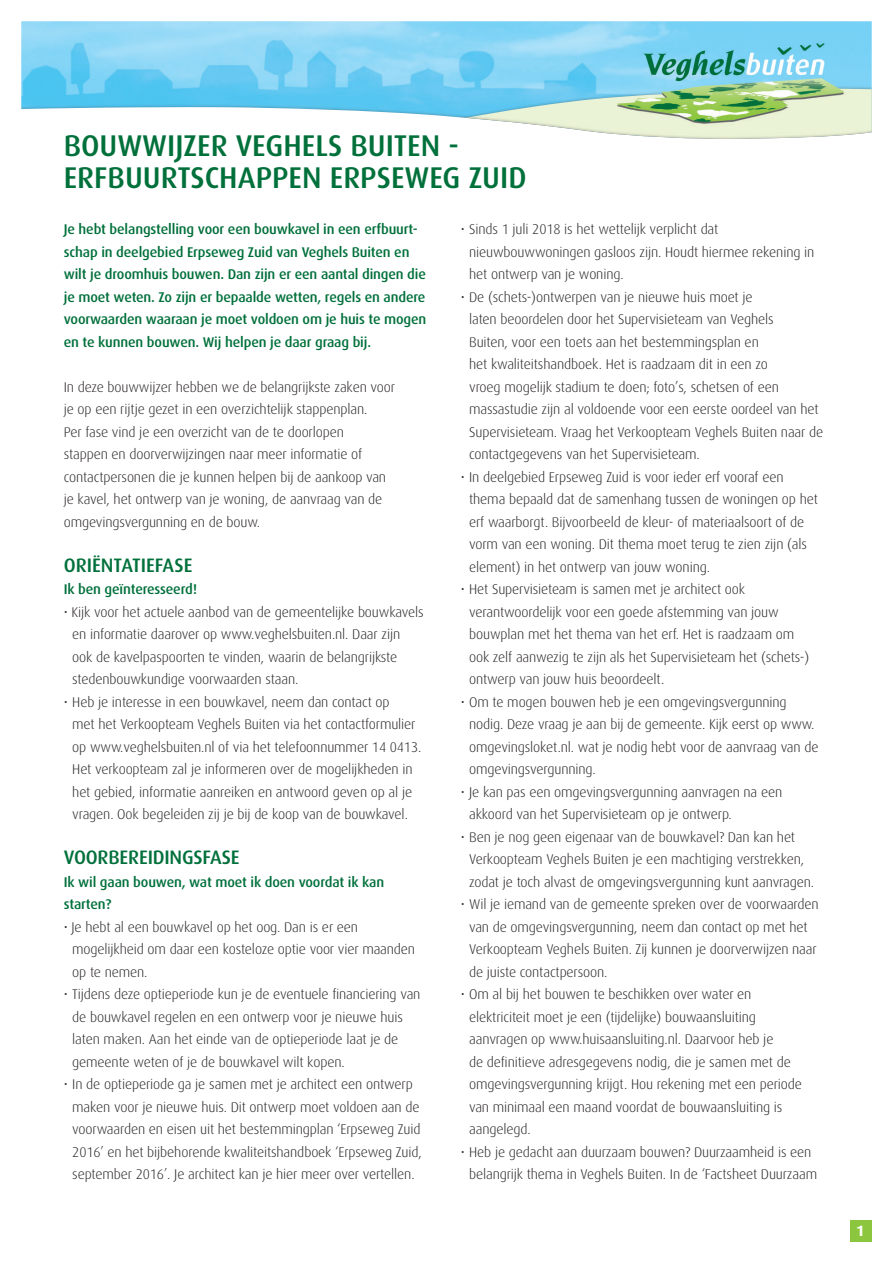
<style>
.page{position:relative;width:893px;height:1263px;background:#fff}
.page>*{position:absolute;margin:0;border:0;box-sizing:border-box;transform-origin:0 0}
.t1{font:500 30px/32.1px "Dax";color:#00703b}
.t2{font:500 19.5px "Dax";letter-spacing:-.01em;color:#00703b}
.t3{font:700 15px "Dax";color:#fff}
.t4{font:300 14.1px/22.5px "Dax";letter-spacing:-.01em;color:#231f20}
.t5{font:500 14.1px/22.5px "Dax";letter-spacing:-.01em;color:#00703b}
</style>
<div class="page">
<div style="left:850px;top:1220px;width:22px;height:22px;background:#8bc63e"></div>
<img style="left:21px;top:21px;width:851px;height:88px">
<img style="left:466px;top:89px;width:406px;height:50px">
<img style="left:131px;top:107px;width:740px;height:31px">
<h1 class="t1" style="left:64px;top:130px;width:464px">BOUWWIJZER VEGHELS BUITEN -<br>ERFBUURTSCHAPPEN ERPSEWEG ZUID</h1>
<p class="t5" style="left:64px;top:218px;width:364px">Je hebt belangstelling voor een bouwkavel in een erfbuurt&shy;schap in deelgebied Erpseweg Zuid van Veghels Buiten en wilt je droomhuis bouwen. Dan zijn er een aantal dingen die je moet weten. Zo zijn er bepaalde wetten, regels en andere voorwaarden waaraan je moet voldoen om je huis te mogen en te kunnen bouwen. Wij helpen je daar graag bij.</p>
<p class="t4" style="left:64px;top:376px;width:333px">In deze bouwwijzer hebben we de belangrijkste zaken voor je op een rijtje gezet in een overzichtelijk stappenplan.<br>Per fase vind je een overzicht van de te doorlopen<br>stappen en doorverwijzingen naar meer informatie of contactpersonen die je kunnen helpen bij de aankoop van je kavel, het ontwerp van je woning, de aanvraag van de omgevingsvergunning en de bouw.</p>
<h2 class="t2" style="left:64px;top:554px;width:130px">ORIËNTATIEFASE</h2>
<p class="t5" style="left:64px;top:578px;width:135px">Ik ben geïnteresseerd!</p>
<p class="t4" style="left:72px;top:601px;width:353px;text-indent:-9px">• Kijk voor het actuele aanbod van de gemeentelijke bouwkavels en informatie daarover op www.veghelsbuiten.nl. Daar zijn ook de kavelpaspoorten te vinden, waarin de belangrijkste stedenbouwkundige voorwaarden staan.</p>
<p class="t4" style="left:72px;top:691px;width:351px;text-indent:-9px">• Heb je interesse in een bouwkavel, neem dan contact op<br>met het Verkoopteam Veghels Buiten via het contactformulier op www.veghelsbuiten.nl of via het telefoonnummer 14 0413.<br>Het verkoopteam zal je informeren over de mogelijkheden in het gebied, informatie aanreiken en antwoord geven op al je vragen. Ook begeleiden zij je bij de koop van de bouwkavel.</p>
<h2 class="t2" style="left:64px;top:846px;width:177px">VOORBEREIDINGSFASE</h2>
<p class="t5" style="left:64px;top:870px;width:322px">Ik wil gaan bouwen, wat moet ik doen voordat ik kan starten?</p>
<p class="t4" style="left:72px;top:916px;width:344px;text-indent:-9px">• Je hebt al een bouwkavel op het oog. Dan is er een mogelijkheid om daar een kosteloze optie voor vier maanden op te nemen.</p>
<p class="t4" style="left:72px;top:983px;width:350px;text-indent:-9px">• Tijdens deze optieperiode kun je de eventuele financiering van de bouwkavel regelen en een ontwerp voor je nieuwe huis laten maken. Aan het einde van de optieperiode laat je de gemeente weten of je de bouwkavel wilt kopen.</p>
<p class="t4" style="left:72px;top:1073px;width:351px;text-indent:-9px">• In de optieperiode ga je samen met je architect een ontwerp maken voor je nieuwe huis. Dit ontwerp moet voldoen aan de voorwaarden en eisen uit het bestemmingplan ‘Erpseweg Zuid 2016’ en het bijbehorende kwaliteitshandboek ‘Erpseweg Zuid, september 2016’. Je architect kan je hier meer over vertellen.</p>
<p class="t4" style="left:469px;top:218px;width:347px;text-indent:-9px">• Sinds 1 juli 2018 is het wettelijk verplicht dat nieuwbouwwoningen gasloos zijn. Houdt hiermee rekening in het ontwerp van je woning.</p>
<p class="t4" style="left:469px;top:286px;width:356px;text-indent:-9px">• De (schets-)ontwerpen van je nieuwe huis moet je<br>laten beoordelen door het Supervisieteam van Veghels<br>Buiten, voor een toets aan het bestemmingsplan en<br>het kwaliteitshandboek. Het is raadzaam dit in een zo<br>vroeg mogelijk stadium te doen; foto’s, schetsen of een massastudie zijn al voldoende voor een eerste oordeel van het Supervisieteam. Vraag het Verkoopteam Veghels Buiten naar de contactgegevens van het Supervisieteam.</p>
<p class="t4" style="left:469px;top:466px;width:350px;text-indent:-9px">• In deelgebied Erpseweg Zuid is voor ieder erf vooraf een thema bepaald dat de samenhang tussen de woningen op het erf waarborgt. Bijvoorbeeld de kleur- of materiaalsoort of de vorm van een woning. Dit thema moet terug te zien zijn (als element) in het ontwerp van jouw woning.</p>
<p class="t4" style="left:469px;top:578px;width:342px;text-indent:-9px">• Het Supervisieteam is samen met je architect ook verantwoordelijk voor een goede afstemming van jouw bouwplan met het thema van het erf. Het is raadzaam om ook zelf aanwezig te zijn als het Supervisieteam het (schets-) ontwerp van jouw huis beoordeelt.</p>
<p class="t4" style="left:469px;top:691px;width:351px;text-indent:-9px">• Om te mogen bouwen heb je een omgevingsvergunning nodig. Deze vraag je aan bij de gemeente. Kijk eerst op www. omgevingsloket.nl. wat je nodig hebt voor de aanvraag van de omgevingsvergunning.</p>
<p class="t4" style="left:469px;top:781px;width:315px;text-indent:-9px">• Je kan pas een omgevingsvergunning aanvragen na een akkoord van het Supervisieteam op je ontwerp.</p>
<p class="t4" style="left:469px;top:826px;width:346px;text-indent:-9px">• Ben je nog geen eigenaar van de bouwkavel? Dan kan het<br>Verkoopteam Veghels Buiten je een machtiging verstrekken, zodat je toch alvast de omgevingsvergunning kunt aanvragen.</p>
<p class="t4" style="left:469px;top:893px;width:351px;text-indent:-9px">• Wil je iemand van de gemeente spreken over de voorwaarden van de omgevingsvergunning, neem dan contact op met het Verkoopteam Veghels Buiten. Zij kunnen je doorverwijzen naar de juiste contactpersoon.</p>
<p class="t4" style="left:469px;top:983px;width:334px;text-indent:-9px">• Om al bij het bouwen te beschikken over water en elektriciteit moet je een (tijdelijke) bouwaansluiting aanvragen op www.huisaansluiting.nl. Daarvoor heb je<br>de definitieve adresgegevens nodig, die je samen met de omgevingsvergunning krijgt. Hou rekening met een periode van minimaal een maand voordat de bouwaansluiting is aangelegd.</p>
<p class="t4" style="left:469px;top:1141px;width:350px;text-indent:-9px">• Heb je gedacht aan duurzaam bouwen? Duurzaamheid is een belangrijk thema in Veghels Buiten. In de ‘Factsheet Duurzaam</p>
<p class="t3" style="left:856px;top:1222px;width:10px">1</p>
</div>
